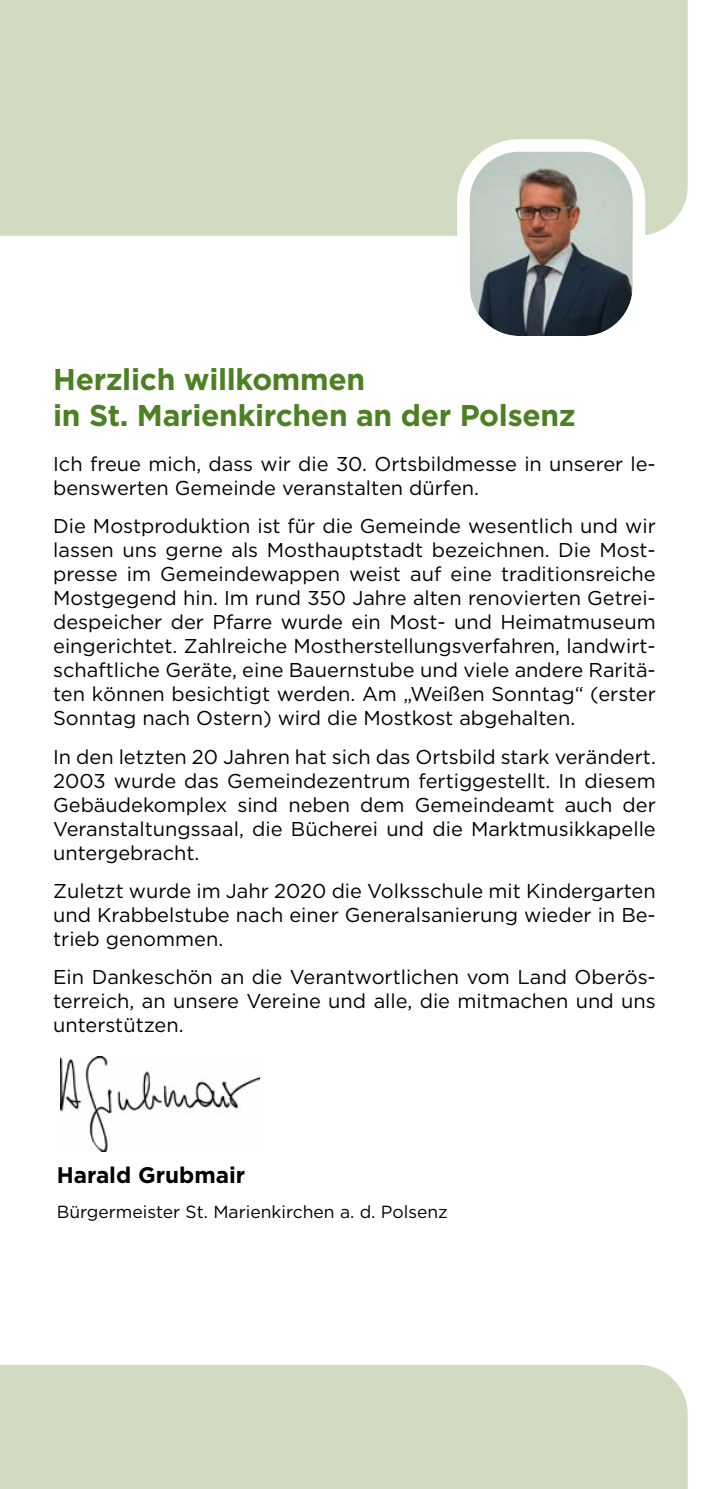
<style>
.page{position:relative;width:709px;height:1489px;background:#fff}
.page>*{position:absolute;margin:0;border:0;box-sizing:border-box;transform-origin:0 0}
.t1{font:700 30px/36px "Gotham";letter-spacing:-.01em;color:#4c8022}
.p_namen{font:700 22.5px "Gotham";color:#000}
.p_fließtext{font:20px/24px "Gotham";color:#000;text-align:justify}
.p_funktion{font:17.5px "Gotham";color:#000}
</style>
<div class="page">
<div style="left:0;top:0;width:687px;height:236px;background:#d1dbc2"></div>
<img style="left:469px;top:152px;width:163px;height:183px">
<div style="left:457px;top:139px;width:188px;height:209px;border:12px solid #fff;border-radius:56px"></div>
<div style="left:0;top:1364px;width:687px;height:124px;background:#d1dbc2"></div>
<img style="left:60px;top:1056px;width:200px;height:95px">
<h2 class="t1" style="left:53px;top:360px;width:524px">Herzlich willkommen<br>in St. Marienkirchen an der Polsenz</h2>
<p class="p_fließtext" style="left:53px;top:451px;width:604px">Ich freue mich, dass wir die 30. Ortsbildmesse in unserer le&shy;benswerten Gemeinde veranstalten dürfen.</p>
<p class="p_fließtext" style="left:53px;top:514px;width:604px">Die Mostproduktion ist für die Gemeinde wesentlich und wir lassen uns gerne als Mosthauptstadt bezeichnen. Die Most&shy;presse im Gemeindewappen weist auf eine traditionsreiche Mostgegend hin. Im rund 350 Jahre alten renovierten Getrei&shy;despeicher der Pfarre wurde ein Most- und Heimatmuseum eingerichtet. Zahlreiche Mostherstellungsverfahren, landwirt&shy;schaftliche Geräte, eine Bauernstube und viele andere Raritä&shy;ten können besichtigt werden. Am „Weißen Sonntag“ (erster Sonntag nach Ostern) wird die Mostkost abgehalten.</p>
<p class="p_fließtext" style="left:53px;top:744px;width:604px">In den letzten 20 Jahren hat sich das Ortsbild stark verändert.<br>2003 wurde das Gemeindezentrum fertiggestellt. In diesem Gebäudekomplex sind neben dem Gemeindeamt auch der Veranstaltungssaal, die Bücherei und die Marktmusikkapelle untergebracht.</p>
<p class="p_fließtext" style="left:53px;top:878px;width:604px">Zuletzt wurde im Jahr 2020 die Volksschule mit Kindergarten und Krabbelstube nach einer Generalsanierung wieder in Be&shy;trieb genommen.</p>
<p class="p_fließtext" style="left:53px;top:964px;width:604px">Ein Dankeschön an die Verantwortlichen vom Land Oberös&shy;terreich, an unsere Vereine und alle, die mitmachen und uns unterstützen.</p>
<p class="p_namen" style="left:57px;top:1161px;width:190px">Harald Grubmair</p>
<p class="p_funktion" style="left:57px;top:1201px;width:393px">Bürgermeister St. Marienkirchen a. d. Polsenz</p>
</div>
